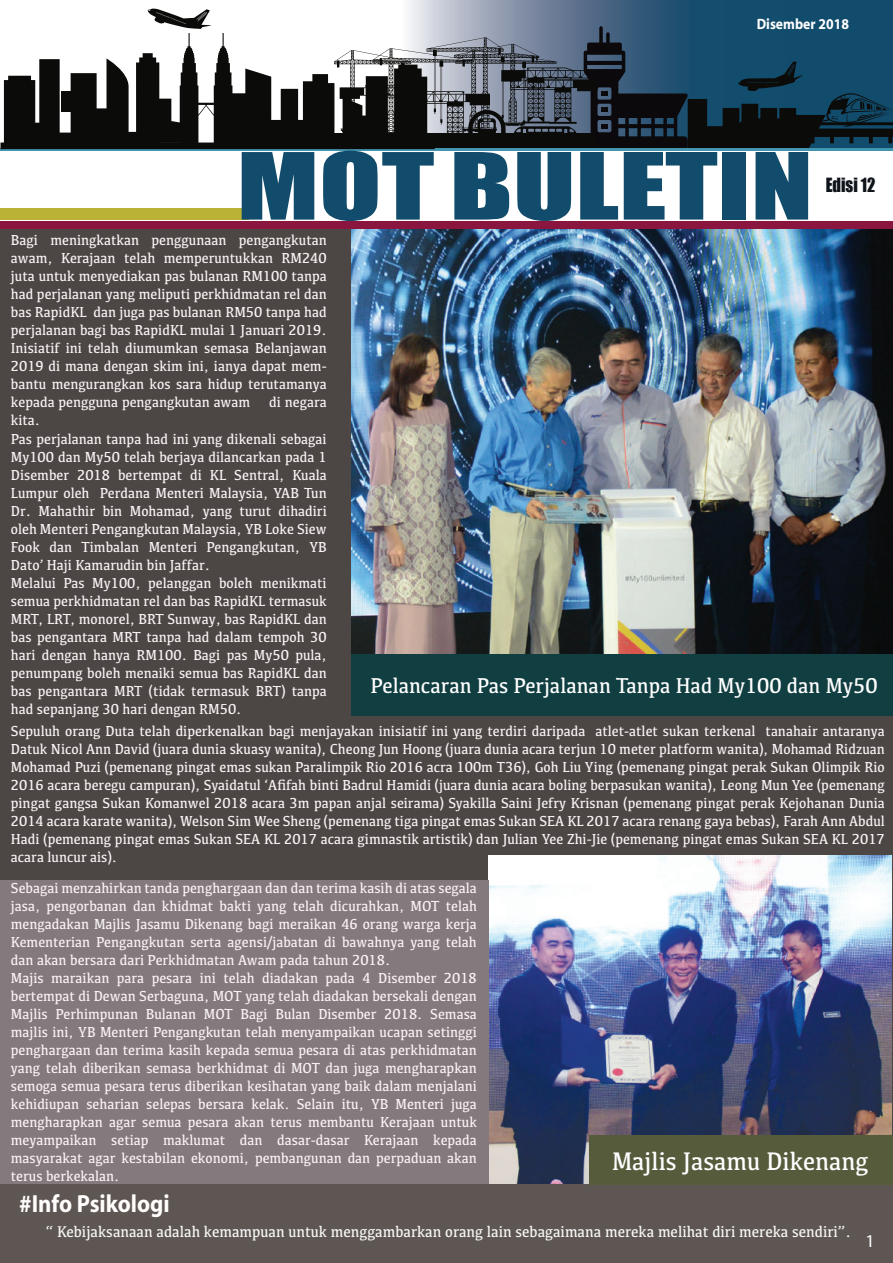
<style>
.page{position:relative;width:893px;height:1263px;background:#fff}
.page>*{position:absolute;margin:0;border:0;box-sizing:border-box;transform-origin:0 0}
.t1{font:85.5px "Impact";color:#114c6c;scale:1.34 1}
.t2{font:26.25px "Kefa";color:#fff;scale:.91 1}
.t3{font:700 24.9px "Myriad";color:#fffefd;scale:.91 1}
.t4{font:22.2px "Kefa";color:#fff;scale:.91 1}
.t5{font:18px "Impact";color:#0e141a;scale:.91 1}
.t6{font:18px "Myriad Pro";color:#fff}
.t7{font:16.05px "Kefa";color:#f5f6f5;scale:.91 1}
.t8{font:15px/18px "Kefa";color:#f8f2f4;text-align:justify;scale:.91 1}
.t9{font:700 15px "Myriad";color:#fff;scale:.91 1}
</style>
<div class="page">
<div style="left:1px;top:1184px;width:892px;height:79px;background:#5e5653"></div>
<svg style="left:408px;top:0;width:485px;height:26px"></svg>
<div style="left:0;top:208px;width:249px;height:12px;background:#bab237"></div>
<svg style="left:148px;top:8px;width:63px;height:21px"></svg>
<hr style="left:0;top:148px;width:893px;height:3px;background:#4495b0">
<svg style="left:0;top:33px;width:334px;height:116px;fill:#0b0c0a"></svg>
<svg style="left:334px;top:26px;width:559px;height:123px"></svg>
<div style="left:0;top:229px;width:893px;height:955px;background:#4c4745"></div>
<div style="left:0;top:221px;width:893px;height:8px;background:#8a1640"></div>
<img style="left:351px;top:230px;width:542px;height:424px">
<div style="left:351px;top:654px;width:542px;height:62px;background:#103e41"></div>
<img style="left:489px;top:855px;width:402px;height:329px">
<div style="left:590px;top:1136px;width:303px;height:49px;background:#555b3b"></div>
<div style="left:0;top:880px;width:489px;height:304px;background:#84797d"></div>
<p class="t9" style="left:757px;top:16px;width:103px">Disember 2018</p>
<h1 class="t1" style="left:237px;top:120px;width:431px">MOTBULETIN</h1>
<p class="t5" style="left:826px;top:171px;width:56px">Edisi 12</p>
<p class="t8" style="left:11px;top:231px;width:349px">Bagi meningkatkan penggunaan pengangkutan awam, Kerajaan telah memperuntukkan RM240 juta untuk menyediakan pas bulanan RM100 tanpa had perjalanan yang meliputi perkhidmatan rel dan bas RapidKL dan juga pas bulanan RM50 tanpa had perjalanan bagi bas RapidKL mulai 1 Januari 2019.<br>Inisiatif ini telah diumumkan semasa Belanjawan 2019 di mana dengan skim ini, ianya dapat mem&shy;bantu mengurangkan kos sara hidup terutamanya kepada pengguna pengangkutan awam</p>
<p class="t8" style="left:269px;top:393px;width:65px">di negara</p>
<p class="t8" style="left:11px;top:411px;width:349px;text-align:left">kita.<br>Pas perjalanan tanpa had ini yang dikenali sebagai My100 dan My50 telah berjaya dilancarkan pada 1<br>Disember 2018 bertempat di KL Sentral, Kuala Lumpur oleh Perdana Menteri Malaysia, YAB Tun Dr. Mahathir bin Mohamad, yang turut dihadiri oleh Menteri Pengangkutan Malaysia, YB Loke Siew Fook dan Timbalan Menteri Pengangkutan, YB Dato’ Haji Kamarudin bin Jaffar.<br>Melalui Pas My100, pelanggan boleh menikmati semua perkhidmatan rel dan bas RapidKL termasuk MRT, LRT, monorel, BRT Sunway, bas RapidKL dan bas pengantara MRT tanpa had dalam tempoh 30 hari dengan hanya RM100. Bagi pas My50 pula, penumpang boleh menaiki semua bas RapidKL dan bas pengantara MRT (tidak termasuk BRT) tanpa had sepanjang 30 hari dengan RM50.</p>
<p class="t8" style="left:11px;top:722px;width:962px">Sepuluh orang Duta telah diperkenalkan bagi menjayakan inisiatif ini yang terdiri daripada atlet-atlet sukan terkenal tanahair antaranya Datuk Nicol Ann David (juara dunia skuasy wanita), Cheong Jun Hoong (juara dunia acara terjun 10 meter platform wanita), Mohamad Ridzuan Mohamad Puzi (pemenang pingat emas sukan Paralimpik Rio 2016 acra 100m T36), Goh Liu Ying (pemenang pingat perak Sukan Olimpik Rio 2016 acara beregu campuran), Syaidatul ‘Afifah binti Badrul Hamidi (juara dunia acara boling berpasukan wanita), Leong Mun Yee (pemenang pingat gangsa Sukan Komanwel 2018 acara 3m papan anjal seirama) Syakilla Saini Jefry Krisnan (pemenang pingat perak Kejohanan Dunia 2014 acara karate wanita), Welson Sim Wee Sheng (pemenang tiga pingat emas Sukan SEA KL 2017 acara renang gaya bebas), Farah Ann Abdul Hadi (pemenang pingat emas Sukan SEA KL 2017 acara gimnastik artistik) dan Julian Yee Zhi-Jie (pemenang pingat emas Sukan SEA KL 2017 acara luncur ais).</p>
<h3 class="t4" style="left:371px;top:672px;width:559px">Pelancaran Pas Perjalanan Tanpa Had My100 dan My50</h3>
<p class="t8" style="left:11px;top:879px;width:514px;text-align:left">Sebagai menzahirkan tanda penghargaan dan dan terima kasih di atas segala jasa, pengorbanan dan khidmat bakti yang telah dicurahkan, MOT telah mengadakan Majlis Jasamu Dikenang bagi meraikan 46 orang warga kerja Kementerian Pengangkutan serta agensi/jabatan di bawahnya yang telah dan akan bersara dari Perkhidmatan Awam pada tahun 2018.<br>Majis maraikan para pesara ini telah diadakan pada 4 Disember 2018 bertempat di Dewan Serbaguna, MOT yang telah diadakan bersekali dengan Majlis Perhimpunan Bulanan MOT Bagi Bulan Disember 2018. Semasa majlis ini, YB Menteri Pengangkutan telah menyampaikan ucapan setinggi penghargaan dan terima kasih kepada semua pesara di atas perkhidmatan yang telah diberikan semasa berkhidmat di MOT dan juga mengharapkan semoga semua pesara terus diberikan kesihatan yang baik dalam menjalani kehidiupan seharian selepas bersara kelak. Selain itu, YB Menteri juga mengharapkan agar semua pesara akan terus membantu Kerajaan untuk meyampaikan setiap maklumat dan dasar-dasar Kerajaan kepada masyarakat agar kestabilan ekonomi, pembangunan dan perpaduan akan terus berkekalan.</p>
<h3 class="t3" style="left:19px;top:1191px;width:167px">#Info Psikologi</h3>
<h2 class="t2" style="left:612px;top:1145px;width:283px">Majlis Jasamu Dikenang</h2>
<p class="t7" style="left:46px;top:1221px;width:886px">“ Kebijaksanaan adalah kemampuan untuk menggambarkan orang lain sebagaimana mereka melihat diri mereka sendiri”.</p>
<p class="t6" style="left:866px;top:1229px;width:11px">1</p>
</div>
